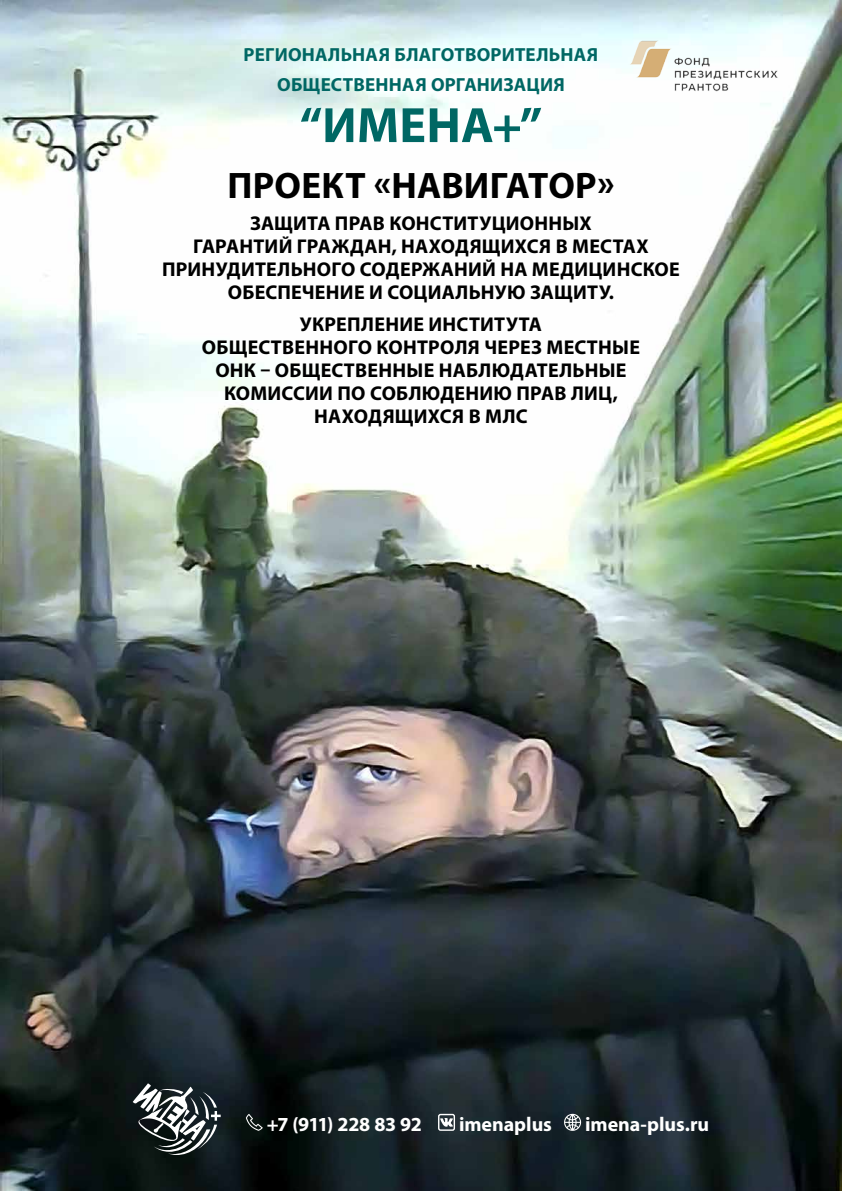
<style>
.page{position:relative;width:842px;height:1191px;background:#fff}
.page>*{position:absolute;margin:0;border:0;box-sizing:border-box;transform-origin:0 0}
.t1{font:700 50px "Myriad Pro";letter-spacing:.005em;color:#006764}
.t2{font:700 37px "Myriad Pro";letter-spacing:.005em;color:#000}
.t3{font:700 20px/23px "Myriad Pro";letter-spacing:.01em;color:#000;text-align:center}
.t4{font:700 20px "Myriad Pro";letter-spacing:-.005em;color:#fff}
.t5{font:700 20px "Myriad Pro";letter-spacing:-.025em;color:#fff}
.t6{font:700 19px/30px "Myriad Pro";letter-spacing:.01em;color:#006764;text-align:center}
</style>
<div class="page">
<img style="left:0;top:0;width:842px;height:1191px">
<svg style="left:246px;top:1113px;width:17px;height:17px"></svg>
<svg style="left:437px;top:1113px;width:19px;height:18px"></svg>
<svg style="left:564px;top:1113px;width:17px;height:17px"></svg>
<svg style="left:129px;top:1083px;width:92px;height:72px"></svg>
<img style="left:626px;top:36px;width:158px;height:56px">
<p class="t6" style="left:244px;top:39px;width:356px">РЕГИОНАЛЬНАЯ БЛАГОТВОРИТЕЛЬНАЯ<br>ОБЩЕСТВЕННАЯ ОРГАНИЗАЦИЯ</p>
<h1 class="t1" style="left:300px;top:93px;width:244px">“ИМЕНА+”</h1>
<h2 class="t2" style="left:227px;top:161px;width:389px">ПРОЕКТ «НАВИГАТОР»</h2>
<p class="t3" style="left:162px;top:211px;width:519px">ЗАЩИТА ПРАВ КОНСТИТУЦИОННЫХ<br>ГАРАНТИЙ ГРАЖДАН, НАХОДЯЩИХСЯ В МЕСТАХ ПРИНУДИТЕЛЬНОГО СОДЕРЖАНИЙ НА МЕДИЦИНСКОЕ ОБЕСПЕЧЕНИЕ И СОЦИАЛЬНУЮ ЗАЩИТУ.</p>
<p class="t3" style="left:202px;top:312px;width:440px">УКРЕПЛЕНИЕ ИНСТИТУТА<br>ОБЩЕСТВЕННОГО КОНТРОЛЯ ЧЕРЕЗ МЕСТНЫЕ<br>ОНК – ОБЩЕСТВЕННЫЕ НАБЛЮДАТЕЛЬНЫЕ<br>КОМИССИИ ПО СОБЛЮДЕНИЮ ПРАВ ЛИЦ,<br>НАХОДЯЩИХСЯ В МЛС</p>
<p class="t5" style="left:267px;top:1111px;width:156px">+7 (911) 228 83 92</p>
<p class="t4" style="left:459px;top:1111px;width:94px">imenaplus</p>
<p class="t4" style="left:585px;top:1111px;width:126px">imena-plus.ru</p>
</div>
